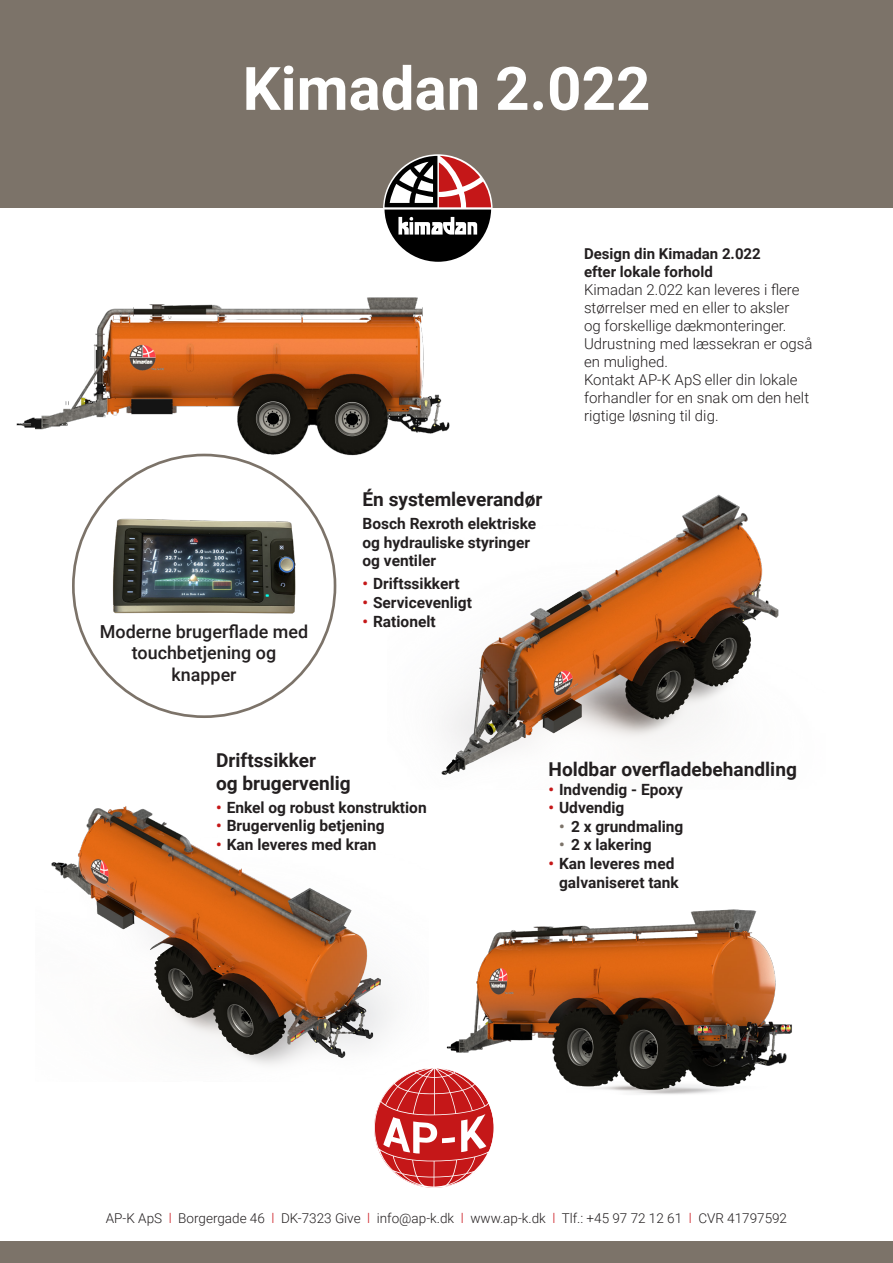
<style>
.page{position:relative;width:893px;height:1263px;background:#fff}
.page>*{position:absolute;margin:0;border:0;box-sizing:border-box;transform-origin:0 0}
.t1{font:700 60px "Roboto";color:#fff}
.t2{font:700 19.05px "Roboto";color:#231f20}
.t3{font:500 18px "Roboto";color:#231f20}
.t4{font:700 15.45px/18.6px "Roboto";color:#231f20}
.t5{font:300 15px/18px "Roboto";color:#231f20}
.t6{font:700 15px "Roboto";color:#231f20}
.t7{font:300 13.5px "Roboto";color:#231f20}
.s1{color:#c51718}
.s2{color:#7c7369}
.s3{color:#cd2027}
</style>
<div class="page">
<div style="left:0;top:1242px;width:893px;height:21px;background:#7c7369"></div>
<div style="left:0;top:0;width:893px;height:208px;background:#7c7369"></div>
<svg style="left:374px;top:1081px;width:120px;height:107px"></svg>
<svg style="left:384px;top:156px;width:107px;height:92px"></svg>
<img style="left:405px;top:909px;width:387px;height:221px">
<img style="left:16px;top:223px;width:458px;height:242px">
<img style="left:441px;top:494px;width:338px;height:281px">
<div style="left:73px;top:455px;width:262px;height:262px;background:#fff;border-radius:50%"></div>
<img style="left:112px;top:518px;width:184px;height:96px">
<img style="left:51px;top:806px;width:377px;height:275px">
<p class="t1" style="left:243px;top:46px;width:409px">Kimadan 2.022</p>
<p class="t3" style="left:100px;top:618px;width:210px">Moderne brugerflade med</p>
<p class="t3" style="left:132px;top:640px;width:146px">touchbetjening og</p>
<p class="t3" style="left:171px;top:662px;width:67px">knapper</p>
<p class="t2" style="left:362px;top:486px;width:181px">Én systemleverandør</p>
<p class="t4" style="left:362px;top:514px;width:175px">Bosch Rexroth elektriske og hydrauliske styringer og ventiler</p>
<p class="t4" style="left:362px;top:574px;width:99px"><span class="s1">•</span> Driftssikkert</p>
<p class="t4" style="left:362px;top:593px;width:111px"><span class="s1">•</span> Servicevenligt</p>
<p class="t4" style="left:362px;top:611px;width:75px"><span class="s1">•</span> Rationelt</p>
<p class="t6" style="left:584px;top:243px;width:178px">Design din Kimadan 2.022</p>
<p class="t6" style="left:584px;top:261px;width:130px">efter lokale forhold</p>
<p class="t5" style="left:584px;top:280px;width:230px">Kimadan 2.022 kan leveres i flere størrelser med en eller to aksler<br>og forskellige dækmonteringer.<br>Udrustning med læssekran er også</p>
<p class="t5" style="left:584px;top:352px;width:86px">en mulighed.</p>
<p class="t5" style="left:584px;top:370px;width:227px">Kontakt AP-K ApS eller din lokale forhandler for en snak om den helt rigtige løsning til dig.</p>
<p class="t2" style="left:216px;top:747px;width:101px">Driftssikker</p>
<p class="t2" style="left:216px;top:770px;width:136px">og brugervenlig</p>
<p class="t4" style="left:216px;top:797px;width:212px"><span class="s1">•</span> Enkel og robust konstruktion</p>
<p class="t4" style="left:216px;top:816px;width:170px"><span class="s1">•</span> Brugervenlig betjening</p>
<p class="t4" style="left:216px;top:835px;width:162px"><span class="s1">•</span> Kan leveres med kran</p>
<p class="t2" style="left:549px;top:756px;width:250px">Holdbar overfladebehandling</p>
<p class="t4" style="left:549px;top:779px;width:136px"><span class="s1">•</span> Indvendig - Epoxy</p>
<p class="t4" style="left:549px;top:798px;width:77px"><span class="s1">•</span> Udvendig</p>
<p class="t4" style="left:559px;top:816px;width:126px"><span class="s2">•</span> 2 x grundmaling</p>
<p class="t4" style="left:559px;top:835px;width:94px"><span class="s2">•</span> 2 x lakering</p>
<p class="t4" style="left:549px;top:853px;width:132px;text-align:right"><span class="s1">•</span> Kan leveres med galvaniseret tank</p>
<p class="t7" style="left:106px;top:1209px;width:683px">AP-K ApS <span class="s3">l</span> Borgergade 46 <span class="s3">l</span> DK-7323 Give <span class="s3">l</span> info@ap-k.dk <span class="s3">l</span> www.ap-k.dk <span class="s3">l</span> Tlf.: +45 97 72 12 61 <span class="s3">l</span> CVR 41797592</p>
</div>
